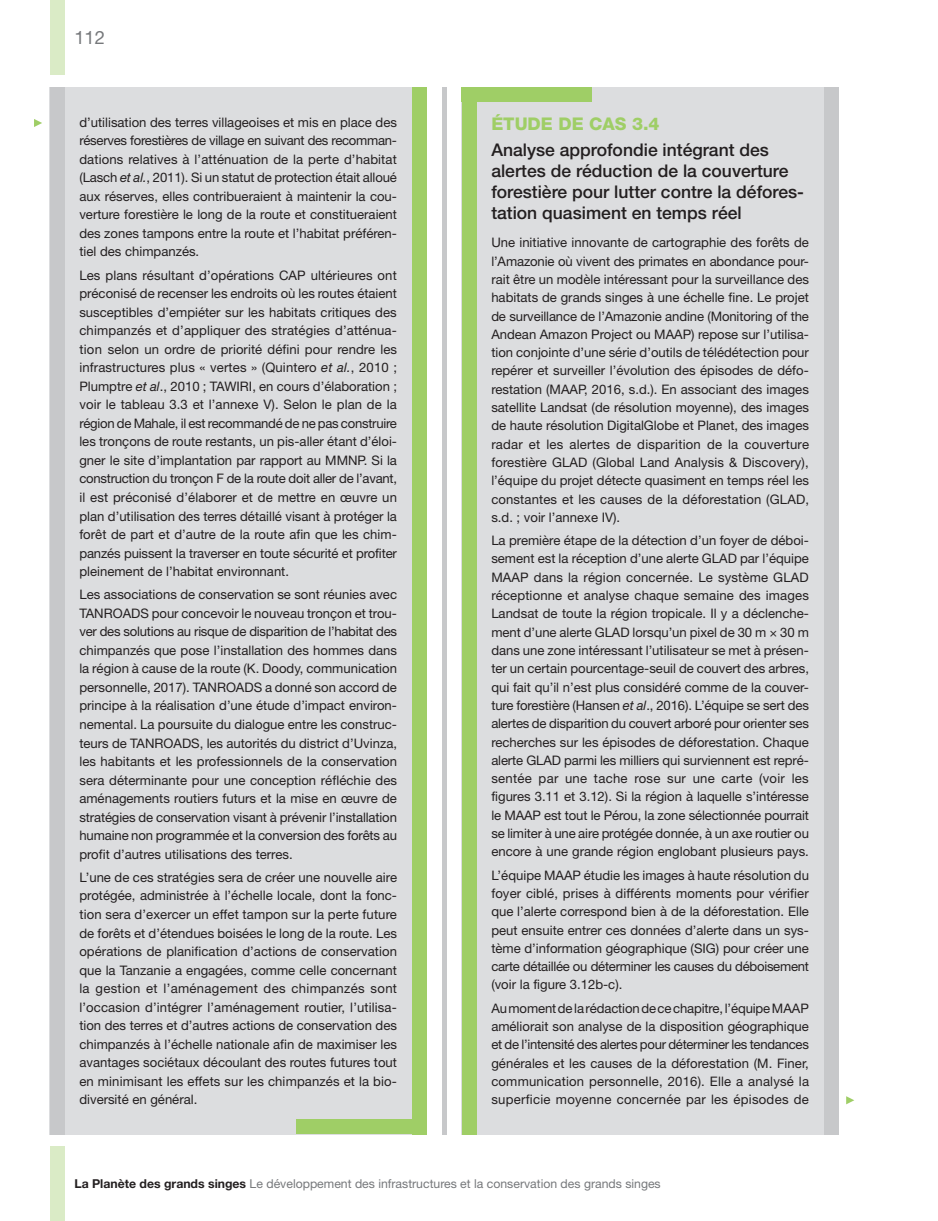
<style>
.page{position:relative;width:938px;height:1221px;background:#fff}
.page>*{position:absolute;margin:0;border:0;box-sizing:border-box;transform-origin:0 0}
.t1{font:18.38px "Helvetica Neue";color:#76787b}
.t2{font:500 17.5px/21px "Helvetica Neue";color:#231f20}
.t3{font:800 17.5px "Helvetica Neue";color:#9fce66}
.t4{font:13.12px/18.6px "Helvetica Neue";color:#231f20;text-align:justify}
.t5{font:12.25px "Helvetica Neue";color:#76787b}
.s1{font-style:italic}
.s2{font-weight:700;color:#231f20}
</style>
<div class="page">
<div style="left:50px;top:0;width:14px;height:74px;background:#daebc6"></div>
<div style="left:50px;top:1146px;width:14px;height:74px;background:#daebc6"></div>
<div style="left:461px;top:87px;width:377px;height:1047px;background:#dcdddf"></div>
<div style="left:50px;top:87px;width:377px;height:1047px;background:#dcdddf"></div>
<svg style="left:34px;top:119px;width:8px;height:8px"></svg>
<div style="left:441px;top:87px;width:5px;height:1047px;background:#c7c8ca"></div>
<div style="left:50px;top:87px;width:14px;height:1047px;background:#c7c8ca"></div>
<div style="left:823px;top:87px;width:15px;height:1047px;background:#c7c8ca"></div>
<div style="left:412px;top:87px;width:15px;height:1047px;background:#9fce66"></div>
<div style="left:461px;top:87px;width:15px;height:1047px;background:#9fce66"></div>
<div style="left:297px;top:1119px;width:130px;height:15px;background:#9fce66"></div>
<div style="left:461px;top:87px;width:130px;height:15px;background:#9fce66"></div>
<svg style="left:846px;top:1096px;width:8px;height:9px"></svg>
<h1 class="t1" style="left:74px;top:26px;width:32px">112</h1>
<p class="t4" style="left:79px;top:113px;width:319px">d’utilisation des terres villageoises et mis en place des réserves forestières de village en suivant des recomman&shy;dations relatives à l’atténuation de la perte d’habitat (Lasch <span class="s1">et al.</span>, 2011). Si un statut de protection était alloué aux réserves, elles contribueraient à maintenir la cou&shy;verture forestière le long de la route et constitueraient des zones tampons entre la route et l’habitat préféren&shy;tiel des chimpanzés.</p>
<p class="t4" style="left:79px;top:266px;width:319px">Les plans résultant d’opérations CAP ultérieures ont préconisé de recenser les endroits où les routes étaient susceptibles d’empiéter sur les habitats critiques des chimpanzés et d’appliquer des stratégies d’atténua&shy;tion selon un ordre de priorité défini pour rendre les infrastructures plus « vertes » (Quintero <span class="s1">et al.</span>, 2010 ; Plumptre <span class="s1">et al</span>., 2010 ; TAWIRI, en cours d’élaboration ; voir le tableau 3.3 et l’annexe V). Selon le plan de la région de Mahale, il est recommandé de ne pas construire les tronçons de route restants, un pis-aller étant d’éloi&shy;gner le site d’implantation par rapport au MMNP. Si la construction du tronçon F de la route doit aller de l’avant, il est préconisé d’élaborer et de mettre en œuvre un plan d’utilisation des terres détaillé visant à protéger la forêt de part et d’autre de la route afin que les chim&shy;panzés puissent la traverser en toute sécurité et profiter pleinement de l’habitat environnant.</p>
<p class="t4" style="left:79px;top:585px;width:319px">Les associations de conservation se sont réunies avec TANROADS pour concevoir le nouveau tronçon et trou&shy;ver des solutions au risque de disparition de l’habitat des chimpanzés que pose l’installation des hommes dans la région à cause de la route (K. Doody, communication personnelle, 2017). TANROADS a donné son accord de principe à la réalisation d’une étude d’impact environ&shy;nemental. La poursuite du dialogue entre les construc&shy;teurs de TANROADS, les autorités du district d’Uvinza, les habitants et les professionnels de la conservation sera déterminante pour une conception réfléchie des aménagements routiers futurs et la mise en œuvre de stratégies de conservation visant à prévenir l’installation humaine non programmée et la conversion des forêts au profit d’autres utilisations des terres.</p>
<p class="t4" style="left:79px;top:867px;width:319px">L’une de ces stratégies sera de créer une nouvelle aire protégée, administrée à l’échelle locale, dont la fonc&shy;tion sera d’exercer un effet tampon sur la perte future de forêts et d’étendues boisées le long de la route. Les opérations de planification d’actions de conservation que la Tanzanie a engagées, comme celle concernant la gestion et l’aménagement des chimpanzés sont l’occasion d’intégrer l’aménagement routier, l’utilisa&shy;tion des terres et d’autres actions de conservation des chimpanzés à l’échelle nationale afin de maximiser les avantages sociétaux découlant des routes futures tout en minimisant les effets sur les chimpanzés et la bio&shy;diversité en général.</p>
<h2 class="t3" style="left:491px;top:113px;width:170px">ÉTUDE DE CAS 3.4</h2>
<h2 class="t2" style="left:491px;top:139px;width:314px">Analyse approfondie intégrant des alertes de réduction de la couverture forestière pour lutter contre la défores&shy;tation quasiment en temps réel</h2>
<p class="t4" style="left:491px;top:233px;width:319px">Une initiative innovante de cartographie des forêts de l’Amazonie où vivent des primates en abondance pour&shy;rait être un modèle intéressant pour la surveillance des habitats de grands singes à une échelle fine. Le projet de surveillance de l’Amazonie andine (Monitoring of the Andean Amazon Project ou MAAP) repose sur l’utilisa&shy;tion conjointe d’une série d’outils de télédétection pour repérer et surveiller l’évolution des épisodes de défo&shy;restation (MAAP, 2016, s.d.). En associant des images satellite Landsat (de résolution moyenne), des images de haute résolution DigitalGlobe et Planet, des images radar et les alertes de disparition de la couverture forestière GLAD (Global Land Analysis &amp; Discovery), l’équipe du projet détecte quasiment en temps réel les constantes et les causes de la déforestation (GLAD, s.d. ; voir l’annexe IV).</p>
<p class="t4" style="left:491px;top:531px;width:319px">La première étape de la détection d’un foyer de déboi&shy;sement est la réception d’une alerte GLAD par l’équipe MAAP dans la région concernée. Le système GLAD réceptionne et analyse chaque semaine des images Landsat de toute la région tropicale. Il y a déclenche&shy;ment d’une alerte GLAD lorsqu’un pixel de 30 m × 30 m dans une zone intéressant l’utilisateur se met à présen&shy;ter un certain pourcentage-seuil de couvert des arbres, qui fait qu’il n’est plus considéré comme de la couver&shy;ture forestière (Hansen <span class="s1">et al</span>., 2016). L’équipe se sert des alertes de disparition du couvert arboré pour orienter ses recherches sur les épisodes de déforestation. Chaque alerte GLAD parmi les milliers qui surviennent est repré&shy;sentée par une tache rose sur une carte (voir les figures 3.11 et 3.12). Si la région à laquelle s’intéresse le MAAP est tout le Pérou, la zone sélectionnée pourrait se limiter à une aire protégée donnée, à un axe routier ou encore à une grande région englobant plusieurs pays.</p>
<p class="t4" style="left:491px;top:865px;width:319px">L’équipe MAAP étudie les images à haute résolution du foyer ciblé, prises à différents moments pour vérifier que l’alerte correspond bien à de la déforestation. Elle peut ensuite entrer ces données d’alerte dans un sys&shy;tème d’information géographique (SIG) pour créer une carte détaillée ou déterminer les causes du déboisement (voir la figure 3.12b-c).</p>
<p class="t4" style="left:491px;top:998px;width:319px">Au moment de la rédaction de ce chapitre, l’équipeMAAP améliorait son analyse de la disposition géographique et de l’intensité des alertes pour déterminer les tendances générales et les causes de la déforestation (M. Finer, communication personnelle, 2016). Elle a analysé la superficie moyenne concernée par les épisodes de</p>
<p class="t5" style="left:74px;top:1176px;width:588px"><span class="s2">La Planète des grands singes</span> Le développement des infrastructures et la conservation des grands singes</p>
</div>
